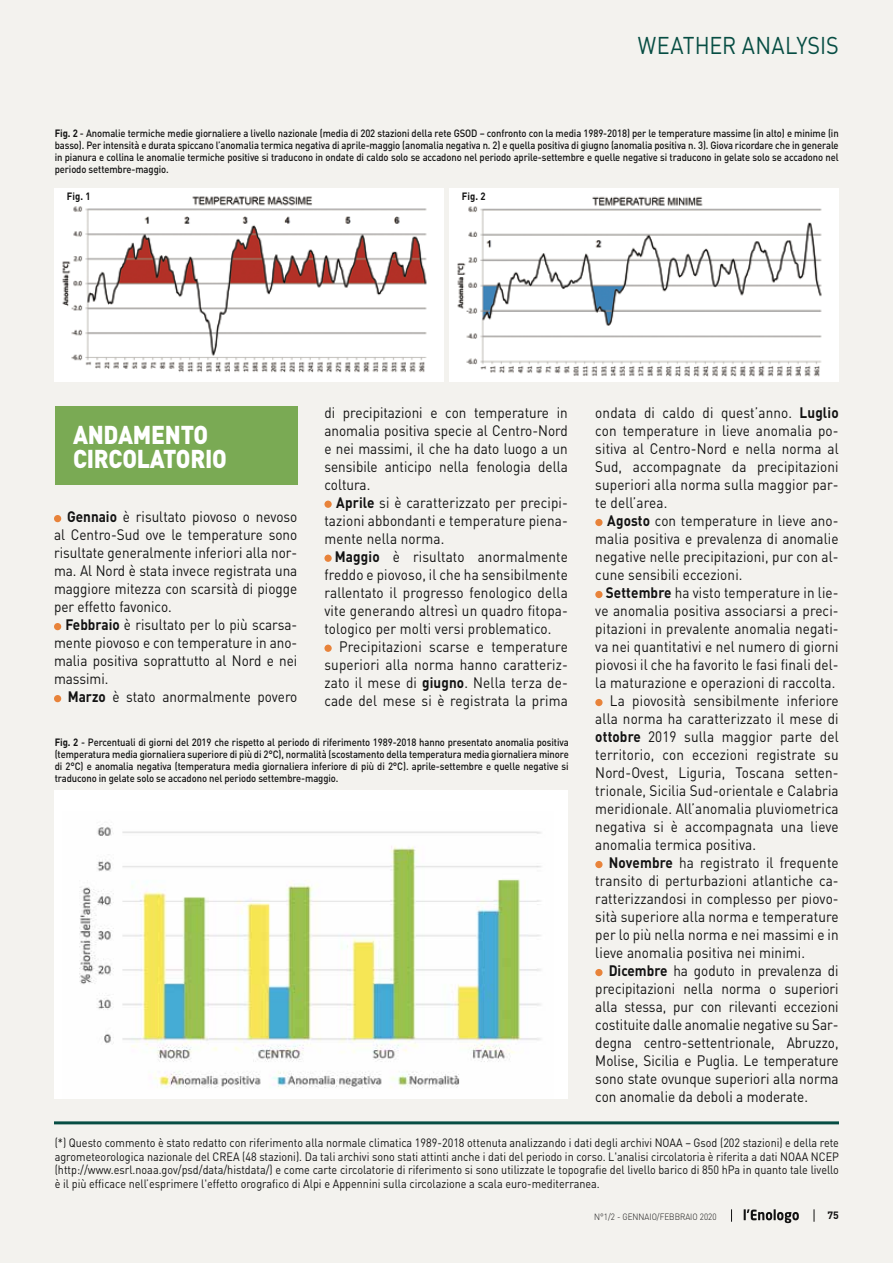
<style>
.page{position:relative;width:893px;height:1263px;background:#f3f2ee}
.page>*{position:absolute;margin:0;border:0;box-sizing:border-box;transform-origin:0 0}
.t1{font:900 25.5px/24px "DIN";letter-spacing:-.01em;color:#fff;scale:.9 1}
.t2{font:24px "DIN";letter-spacing:.005em;color:#064d43;scale:.9 1}
.t3{font:15px/18px "DIN";letter-spacing:.01em;color:#121212;text-align:justify;scale:.9 1}
.t4{font:12px/13.5px "DIN";color:#121212;text-align:justify;scale:.9 1}
.t5{font:500 10.5px/12px "DIN";letter-spacing:-.01em;color:#121212;text-align:justify;scale:.9 1}
.t6{font:700 10.5px "DIN";letter-spacing:.01em;color:#121212;scale:.9 1}
.t7{font:700 10.5px "DIN";letter-spacing:.01em;color:#121212}
.t8{font:300 9px "DIN";color:#121212;scale:.9 1}
.s1{font-weight:700}
</style>
<div class="page">
<hr style="left:0;top:0;width:1px;height:1263px;background:#305d53">
<svg style="left:744px;top:1209px;width:55px;height:14px"></svg>
<svg style="left:814px;top:1209px;width:1px;height:13px"></svg>
<svg style="left:731px;top:1209px;width:1px;height:13px"></svg>
<div style="left:55px;top:406px;width:242px;height:78px;background:#7aaa54"></div>
<div style="left:54px;top:515px;width:7px;height:7px;background:#e8833a;border-radius:50%"></div>
<div style="left:54px;top:623px;width:7px;height:7px;background:#e8833a;border-radius:50%"></div>
<div style="left:54px;top:695px;width:7px;height:7px;background:#e8833a;border-radius:50%"></div>
<div style="left:324px;top:501px;width:8px;height:7px;background:#e8833a;border-radius:50%"></div>
<div style="left:324px;top:555px;width:8px;height:7px;background:#e8833a;border-radius:50%"></div>
<div style="left:324px;top:645px;width:8px;height:7px;background:#e8833a;border-radius:50%"></div>
<div style="left:595px;top:519px;width:8px;height:7px;background:#e8833a;border-radius:50%"></div>
<div style="left:595px;top:591px;width:8px;height:7px;background:#e8833a;border-radius:50%"></div>
<div style="left:595px;top:699px;width:8px;height:7px;background:#e8833a;border-radius:50%"></div>
<div style="left:595px;top:861px;width:8px;height:7px;background:#e8833a;border-radius:50%"></div>
<div style="left:595px;top:969px;width:8px;height:7px;background:#e8833a;border-radius:50%"></div>
<hr style="left:54px;top:1121px;width:785px;height:3px;background:#064d43">
<div style="left:54px;top:188px;width:390px;height:193px;background:#fff"></div>
<img style="left:62px;top:196px;width:365px;height:177px">
<div style="left:449px;top:188px;width:390px;height:193px;background:#fff"></div>
<img style="left:457px;top:196px;width:365px;height:181px">
<div style="left:55px;top:790px;width:513px;height:309px;background:#fff"></div>
<img style="left:79px;top:827px;width:463px;height:261px">
<h2 class="t2" style="left:638px;top:30px;width:225px">WEATHER ANALYSIS</h2>
<p class="t5" style="left:55px;top:126px;width:872px"><span class="s1">Fig. 2</span> - Anomalie termiche medie giornaliere a livello nazionale (media di 202 stazioni della rete GSOD – confronto con la media 1989-2018) per le temperature massime (in alto) e minime (in basso). Per intensità e durata spiccano l’anomalia termica negativa di aprile-maggio (anomalia negativa n. 2) e quella positiva di giugno (anomalia positiva n. 3). Giova ricordare che in generale in pianura e collina le anomalie termiche positive si traducono in ondate di caldo solo se accadono nel periodo aprile-settembre e quelle negative si traducono in gelate solo se accadono nel periodo settembre-maggio.</p>
<p class="t6" style="left:67px;top:190px;width:28px">Fig. 1</p>
<p class="t6" style="left:462px;top:190px;width:28px">Fig. 2</p>
<h1 class="t1" style="left:73px;top:421px;width:172px">ANDAMENTO<br>CIRCOLATORIO</h1>
<p class="t3" style="left:54px;top:507px;width:272px;text-indent:13px"><span class="s1">Gennaio</span> è risultato piovoso o nevoso al Centro-Sud ove le temperature sono risultate generalmente inferiori alla nor&shy;ma. Al Nord è stata invece registrata una maggiore mitezza con scarsità di piogge per effetto favonico.</p>
<p class="t3" style="left:54px;top:615px;width:272px;text-indent:11px"><span class="s1">Febbraio</span> è risultato per lo più scarsa&shy;mente piovoso e con temperature in ano&shy;malia positiva soprattutto al Nord e nei massimi.</p>
<p class="t3" style="left:68px;top:687px;width:257px"><span class="s1">Marzo</span> è stato anormalmente povero</p>
<p class="t3" style="left:324px;top:403px;width:272px">di precipitazioni e con temperature in anomalia positiva specie al Centro-Nord e nei massimi, il che ha dato luogo a un sensibile anticipo nella fenologia della coltura.</p>
<p class="t3" style="left:324px;top:493px;width:272px;text-indent:12px"><span class="s1">Aprile</span> si è caratterizzato per precipi&shy;tazioni abbondanti e temperature piena&shy;mente nella norma.</p>
<p class="t3" style="left:324px;top:547px;width:272px;text-indent:10px"><span class="s1">Maggio</span> è risultato anormalmente freddo e piovoso, il che ha sensibilmente rallentato il progresso fenologico della vite generando altresì un quadro fitopa&shy;tologico per molti versi problematico.</p>
<p class="t3" style="left:324px;top:637px;width:272px;text-indent:15px">Precipitazioni scarse e temperature superiori alla norma hanno caratteriz&shy;zato il mese di <span class="s1">giugno</span>. Nella terza de&shy;cade del mese si è registrata la prima</p>
<p class="t5" style="left:55px;top:735px;width:573px"><span class="s1">Fig. 2</span> - Percentuali di giorni del 2019 che rispetto al periodo di riferimento 1989-2018 hanno presentato anomalia positiva (temperatura media giornaliera superiore di più di 2°C), normalità (scostamento della temperatura media giornaliera minore di 2°C) e anomalia negativa (temperatura media giornaliera inferiore di più di 2°C). aprile-settembre e quelle negative si traducono in gelate solo se accadono nel periodo settembre-maggio.</p>
<p class="t3" style="left:595px;top:403px;width:272px">ondata di caldo di quest’anno. <span class="s1">Luglio </span>con temperature in lieve anomalia po&shy;sitiva al Centro-Nord e nella norma al Sud, accompagnate da precipitazioni superiori alla norma sulla maggior par&shy;te dell’area.</p>
<p class="t3" style="left:595px;top:511px;width:272px;text-indent:12px"><span class="s1">Agosto</span> con temperature in lieve ano&shy;malia positiva e prevalenza di anomalie negative nelle precipitazioni, pur con al&shy;cune sensibili eccezioni.</p>
<p class="t3" style="left:606px;top:583px;width:260px"><span class="s1">Settembre</span> ha visto temperature in lie-</p>
<p class="t3" style="left:595px;top:601px;width:272px">ve anomalia positiva associarsi a preci-</p>
<p class="t3" style="left:595px;top:619px;width:272px">pitazioni in prevalente anomalia negati-</p>
<p class="t3" style="left:595px;top:637px;width:272px">va nei quantitativi e nel numero di giorni</p>
<p class="t3" style="left:595px;top:655px;width:272px">piovosi il che ha favorito le fasi finali del-</p>
<p class="t3" style="left:595px;top:673px;width:268px">la maturazione e operazioni di raccolta.</p>
<p class="t3" style="left:610px;top:691px;width:256px">La piovosità sensibilmente inferiore</p>
<p class="t3" style="left:595px;top:709px;width:272px">alla norma ha caratterizzato il mese di</p>
<p class="t3" style="left:595px;top:727px;width:272px"><span class="s1">ottobre</span> 2019 sulla maggior parte del</p>
<p class="t3" style="left:595px;top:745px;width:272px">territorio, con eccezioni registrate su</p>
<p class="t3" style="left:595px;top:763px;width:272px">Nord-Ovest, Liguria, Toscana setten-</p>
<p class="t3" style="left:595px;top:781px;width:272px">trionale, Sicilia Sud-orientale e Calabria</p>
<p class="t3" style="left:595px;top:799px;width:272px">meridionale. All’anomalia pluviometrica</p>
<p class="t3" style="left:595px;top:817px;width:272px">negativa si è accompagnata una lieve</p>
<p class="t3" style="left:595px;top:835px;width:180px">anomalia termica positiva.</p>
<p class="t3" style="left:609px;top:853px;width:257px"><span class="s1">Novembre</span> ha registrato il frequente</p>
<p class="t3" style="left:595px;top:871px;width:272px">transito di perturbazioni atlantiche ca-</p>
<p class="t3" style="left:595px;top:889px;width:272px">ratterizzandosi in complesso per piovo-</p>
<p class="t3" style="left:595px;top:907px;width:272px">sità superiore alla norma e temperature</p>
<p class="t3" style="left:595px;top:925px;width:272px">per lo più nella norma e nei massimi e in</p>
<p class="t3" style="left:595px;top:943px;width:235px">lieve anomalia positiva nei minimi.</p>
<p class="t3" style="left:609px;top:961px;width:257px"><span class="s1">Dicembre</span> ha goduto in prevalenza di</p>
<p class="t3" style="left:595px;top:979px;width:272px">precipitazioni nella norma o superiori</p>
<p class="t3" style="left:595px;top:997px;width:272px">alla stessa, pur con rilevanti eccezioni</p>
<p class="t3" style="left:595px;top:1015px;width:272px">costituite dalle anomalie negative su Sar-</p>
<p class="t3" style="left:595px;top:1033px;width:272px">degna centro-settentrionale, Abruzzo,</p>
<p class="t3" style="left:595px;top:1051px;width:272px">Molise, Sicilia e Puglia. Le temperature</p>
<p class="t3" style="left:595px;top:1069px;width:272px">sono state ovunque superiori alla norma</p>
<p class="t3" style="left:595px;top:1087px;width:238px">con anomalie da deboli a moderate.</p>
<p class="t4" style="left:55px;top:1136px;width:873px">(*) Questo commento è stato redatto con riferimento alla normale climatica 1989-2018 ottenuta analizzando i dati degli archivi NOAA – Gsod (202 stazioni) e della rete agrometeorologica nazionale del CREA (48 stazioni). Da tali archivi sono stati attinti anche i dati del periodo in corso. L'analisi circolatoria è riferita a dati NOAA NCEP (http://www.esrl.noaa.gov/psd/data/histdata/) e come carte circolatorie di riferimento si sono utilizzate le topografie del livello barico di 850 hPa in quanto tale livello è il più efficace nell’esprimere l'effetto orografico di Alpi e Appennini sulla circolazione a scala euro-mediterranea.</p>
<p class="t8" style="left:594px;top:1211px;width:137px">N°1/2 - GENNAIO/FEBBRAIO 2020</p>
<p class="t7" style="left:828px;top:1208px;width:13px">75</p>
</div>
